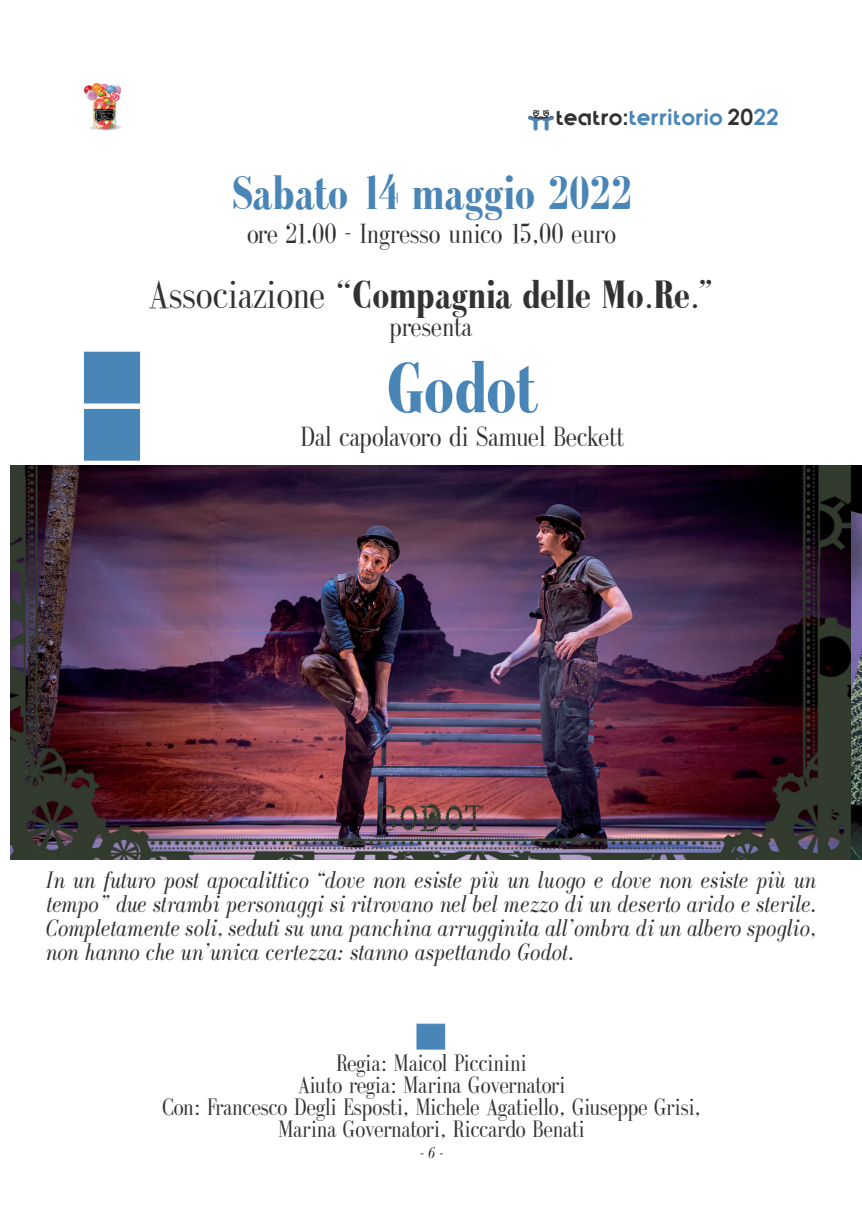
<style>
.page{position:relative;width:862px;height:1214px;background:#fff}
.page>*{position:absolute;margin:0;border:0;box-sizing:border-box;transform-origin:0 0}
.t1{font:700 72px "Galileo FLF";letter-spacing:-.03em;color:#4a85b7}
.t2{font:700 48px "Galileo FLF";color:#4a85b7}
.t3{font:700 40px "Galileo FLF";color:#313232}
.t4{font:28px "Galileo FLF";letter-spacing:-.015em;color:#313232}
.t5{font:italic 24px/24px "Galileo FLF";letter-spacing:-.02em;color:#313232;text-align:justify}
.t6{font:24px/22px "Galileo FLF";color:#323332;text-align:center}
.t7{font:700 22.8px "Quantify";color:#4985b8}
.t8{font:italic 16px "Galileo FLF";color:#231f20}
.s1{color:#313232}
.s2{color:#2e3133}
.s3{color:#4a85b7}
.s4{font-weight:400}
</style>
<div class="page">
<img style="left:528px;top:109px;width:27px;height:22px">
<img style="left:84px;top:83px;width:38px;height:48px">
<img style="left:11px;top:465px;width:851px;height:394px">
<div style="left:84px;top:351px;width:56px;height:52px;background:#4a85b7"></div>
<div style="left:84px;top:409px;width:56px;height:51px;background:#4a85b7"></div>
<div style="left:416px;top:1023px;width:29px;height:26px;background:#4a85b7;border:1px solid #4a85b7"></div>
<p class="t7" style="left:555px;top:106px;width:225px"><span class="s1">teatro</span><span class="s2">:</span>territorio <span class="s1">20</span><span class="s3">22</span></p>
<h2 class="t2" style="left:231px;top:169px;width:401px">Sabato 14 maggio 2022</h2>
<p class="t4" style="left:247px;top:219px;width:371px">ore 21.00 - Ingresso unico 15,00 euro</p>
<h3 class="t3" style="left:148px;top:274px;width:567px"><span class="s4">Associazione “</span>Compagnia delle Mo.Re.”</h3>
<p class="t4" style="left:389px;top:313px;width:84px">presenta</p>
<h1 class="t1" style="left:386px;top:351px;width:154px">Godot</h1>
<p class="t4" style="left:300px;top:423px;width:325px">Dal capolavoro di Samuel Beckett</p>
<p class="t5" style="left:45px;top:868px;width:772px">In un futuro post apocalittico “dove non esiste più un luogo e dove non esiste più un tempo” due strambi personaggi si ritrovano nel bel mezzo di un deserto arido e sterile.<br>Completamente soli, seduti su una panchina arrugginita all’ombra di un albero spoglio, non hanno che un’unica certezza: stanno aspettando Godot.</p>
<p class="t6" style="left:162px;top:1052px;width:540px">Regia: Maicol Piccinini<br>Aiuto regia: Marina Governatori<br>Con: Francesco Degli Esposti, Michele Agatiello, Giuseppe Grisi, Marina Governatori, Riccardo Benati</p>
<p class="t8" style="left:420px;top:1144px;width:25px">- 6 -</p>
</div>
